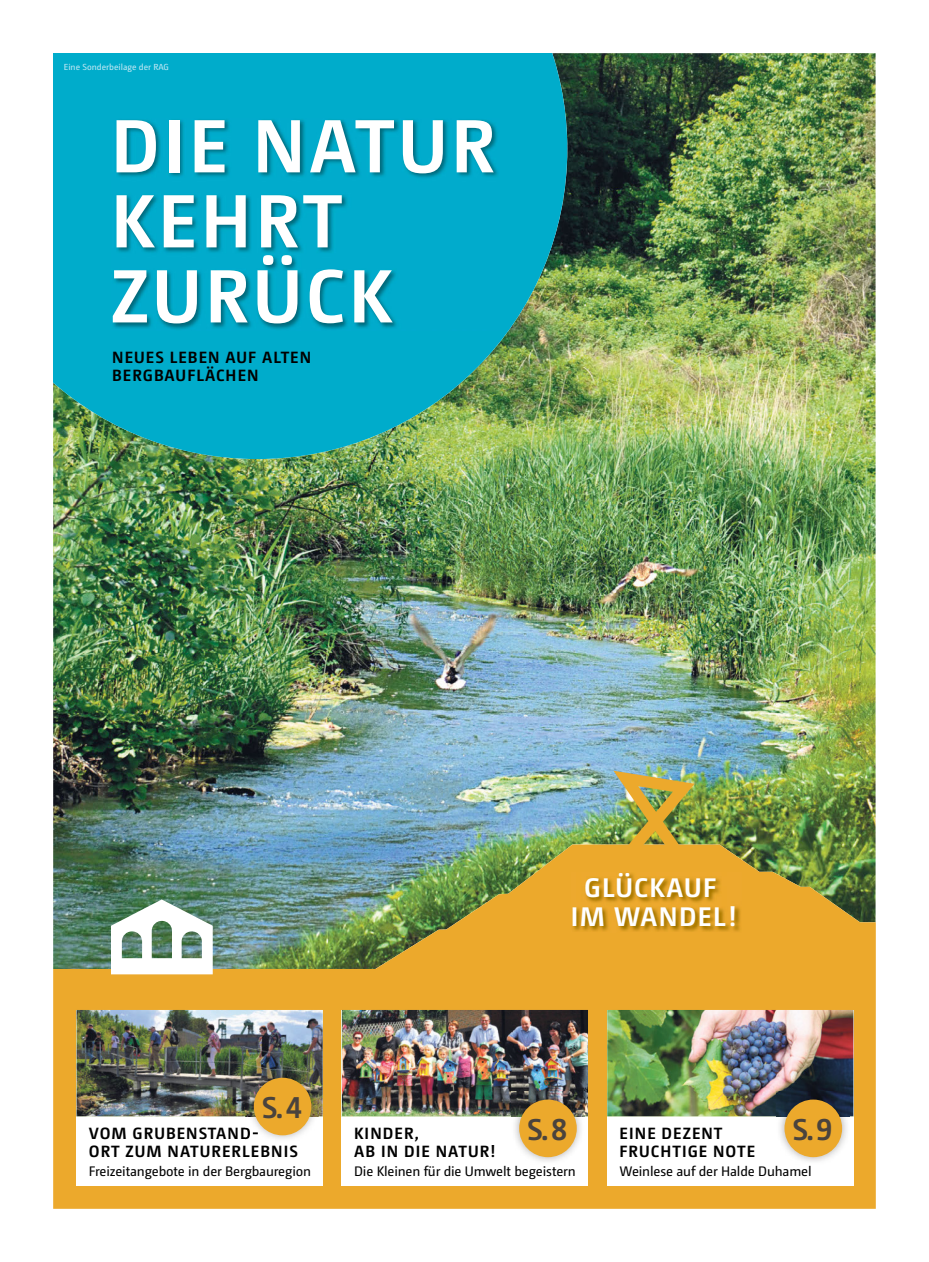
<style>
.page{position:relative;width:929px;height:1262px;background:#fff}
.page>*{position:absolute;margin:0;border:0;box-sizing:border-box;transform-origin:0 0}
.t1{font:700 75px/75px "Camingo Dos Pro";letter-spacing:.05em;color:#fff}
.t2{font:700 30px "Camingo Dos Pro";color:#4a433d}
.t3{font:700 26.88px/28.6px "Camingo Dos Pro";letter-spacing:.05em;color:#fff;text-align:center}
.t4{font:700 16.25px/18.1px "Camingo Dos Pro";letter-spacing:.065em;color:#000}
.t5{font:13.75px "Camingo Dos Pro";letter-spacing:-.01em;color:#000}
.t6{font:8.75px "Camingo Dos Pro";color:#c3e8f4}
</style>
<div class="page">
<img style="left:53px;top:53px;width:822px;height:791px">
<img style="left:53px;top:844px;width:822px;height:364px">
<svg style="left:111px;top:899px;width:102px;height:75px"></svg>
<img style="left:613px;top:770px;width:81px;height:94px">
<img style="left:571px;top:872px;width:170px;height:60px">
<div style="left:607px;top:1116px;width:246px;height:69px;background:#fff"></div>
<img style="left:607px;top:1009px;width:246px;height:107px">
<img style="left:776px;top:1091px;width:73px;height:71px">
<div style="left:784px;top:1099px;width:58px;height:58px;background:#eca92c;border-radius:50%"></div>
<div style="left:77px;top:1116px;width:245px;height:69px;background:#fff"></div>
<img style="left:77px;top:1009px;width:245px;height:107px">
<img style="left:246px;top:1069px;width:73px;height:70px">
<svg style="left:246px;top:1127px;width:12px;height:12px"></svg>
<div style="left:254px;top:1077px;width:57px;height:58px;background:#eca92c;border-radius:50%"></div>
<div style="left:342px;top:1116px;width:246px;height:69px;background:#fff"></div>
<img style="left:342px;top:1009px;width:246px;height:107px">
<img style="left:511px;top:1091px;width:73px;height:71px">
<div style="left:519px;top:1099px;width:57px;height:58px;background:#eca92c;border-radius:50%"></div>
<img style="left:53px;top:53px;width:514px;height:406px">
<img style="left:112px;top:119px;width:387px;height:211px">
<p class="t6" style="left:64px;top:62px;width:106px">Eine Sonderbeilage der RAG</p>
<h1 class="t1" style="left:111px;top:108px;width:386px">DIE NATUR<br>KEHRT<br>ZURÜCK</h1>
<p class="t4" style="left:112px;top:348px;width:200px">NEUES LEBEN AUF ALTEN<br>BERGBAUFLÄCHEN</p>
<h3 class="t3" style="left:571px;top:873px;width:167px">GLÜCKAUF<br>IM WANDEL!</h3>
<h2 class="t2" style="left:262px;top:1089px;width:42px">S. 4</h2>
<p class="t4" style="left:89px;top:1124px;width:171px">VOM GRUBENSTAND-</p>
<h2 class="t2" style="left:792px;top:1110px;width:42px">S. 9</h2>
<p class="t4" style="left:89px;top:1142px;width:211px">ORT ZUM NATURERLEBNIS</p>
<p class="t5" style="left:89px;top:1162px;width:224px">Freizeitangebote in der Bergbauregion</p>
<h2 class="t2" style="left:527px;top:1110px;width:42px">S. 8</h2>
<p class="t4" style="left:354px;top:1124px;width:143px">KINDER,<br>AB IN DIE NATUR!</p>
<p class="t5" style="left:354px;top:1162px;width:223px">Die Kleinen für die Umwelt begeistern</p>
<p class="t4" style="left:619px;top:1124px;width:137px">EINE DEZENT<br>FRUCHTIGE NOTE</p>
<p class="t5" style="left:619px;top:1162px;width:194px">Weinlese auf der Halde Duhamel</p>
</div>
